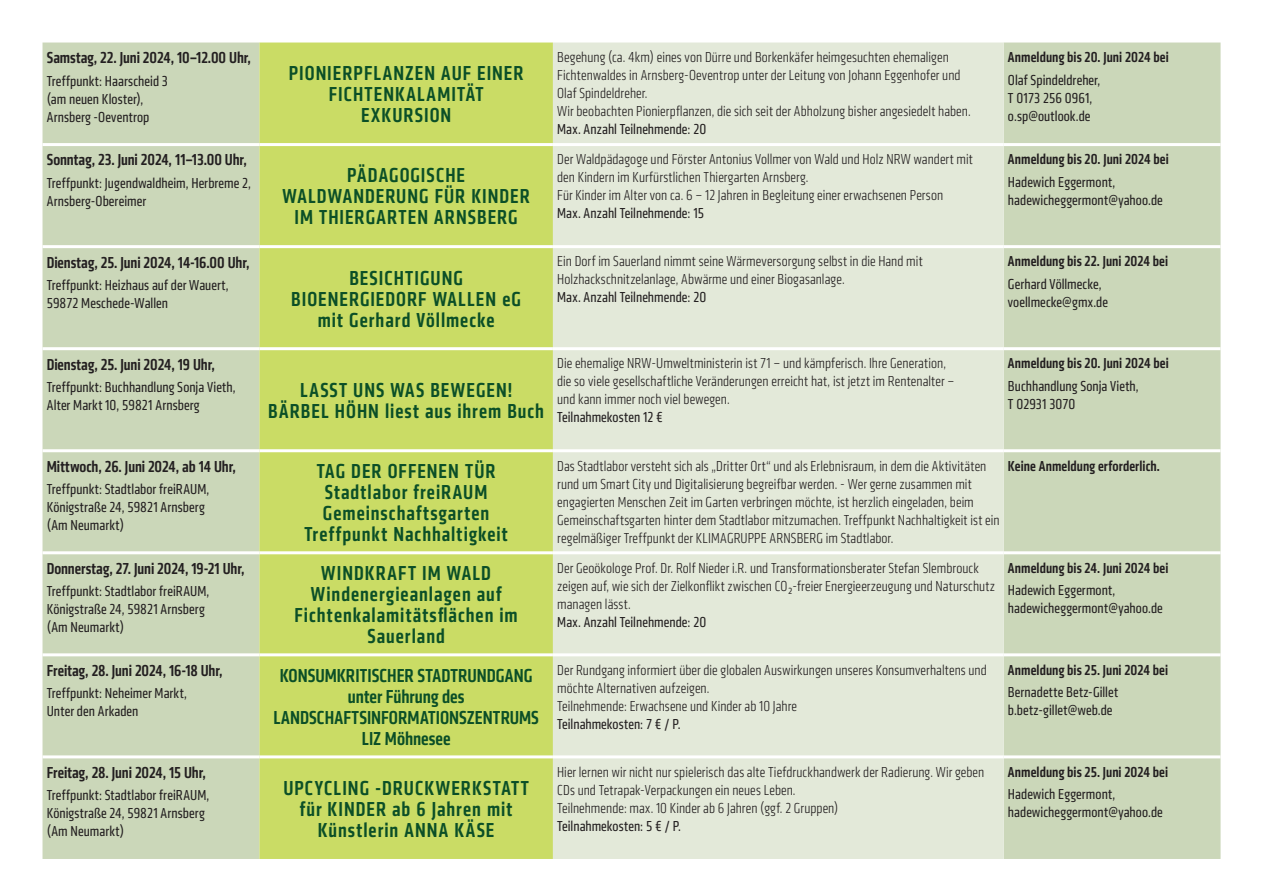
<style>
.page{position:relative;width:1263px;height:893px;background:#fff}
.page>*{position:absolute;margin:0;border:0;box-sizing:border-box;transform-origin:0 0}
.t1{font:500 condensed 21px/21px "Klavika";letter-spacing:.05em;color:#0b4f27;text-align:center}
.t2{font:500 condensed 19.5px/21px "Klavika";color:#0b4f27;text-align:center}
.t3{font:500 condensed 16.5px "Klavika";letter-spacing:-.005em;color:#231f20}
.t4{font:300 condensed 15px/18px "Klavika";letter-spacing:.005em;color:#231f20}
.t5{font:condensed 15px/18px "Klavika";letter-spacing:.005em;color:#231f20}
.t6{font:500 condensed 15px "Klavika";letter-spacing:.005em;color:#231f20}
</style>
<div class="page">
<div style="left:43px;top:43px;width:1177px;height:816px;background:#cbd7b9"></div>
<div style="left:259px;top:43px;width:294px;height:816px;background:#cadc65"></div>
<div style="left:553px;top:43px;width:451px;height:816px;background:#e3e9d9"></div>
<hr style="left:43px;top:143px;width:216px;height:3px;background:#fff">
<hr style="left:259px;top:143px;width:294px;height:3px;background:#fff">
<hr style="left:553px;top:143px;width:451px;height:3px;background:#fff">
<hr style="left:1004px;top:143px;width:216px;height:3px;background:#fff">
<hr style="left:43px;top:245px;width:216px;height:3px;background:#fff">
<hr style="left:259px;top:245px;width:294px;height:3px;background:#fff">
<hr style="left:553px;top:245px;width:451px;height:3px;background:#fff">
<hr style="left:1004px;top:245px;width:216px;height:3px;background:#fff">
<hr style="left:43px;top:347px;width:216px;height:3px;background:#fff">
<hr style="left:259px;top:347px;width:294px;height:3px;background:#fff">
<hr style="left:553px;top:347px;width:451px;height:3px;background:#fff">
<hr style="left:1004px;top:347px;width:216px;height:3px;background:#fff">
<hr style="left:43px;top:449px;width:216px;height:3px;background:#fff">
<hr style="left:259px;top:449px;width:294px;height:3px;background:#fff">
<hr style="left:553px;top:449px;width:451px;height:3px;background:#fff">
<hr style="left:1004px;top:449px;width:216px;height:3px;background:#fff">
<hr style="left:43px;top:551px;width:216px;height:3px;background:#fff">
<hr style="left:259px;top:551px;width:294px;height:3px;background:#fff">
<hr style="left:553px;top:551px;width:451px;height:3px;background:#fff">
<hr style="left:1004px;top:551px;width:216px;height:3px;background:#fff">
<hr style="left:43px;top:653px;width:216px;height:3px;background:#fff">
<hr style="left:259px;top:653px;width:294px;height:3px;background:#fff">
<hr style="left:553px;top:653px;width:451px;height:3px;background:#fff">
<hr style="left:1004px;top:653px;width:216px;height:3px;background:#fff">
<hr style="left:43px;top:755px;width:216px;height:3px;background:#fff">
<hr style="left:259px;top:755px;width:294px;height:3px;background:#fff">
<hr style="left:553px;top:755px;width:451px;height:3px;background:#fff">
<hr style="left:1004px;top:755px;width:216px;height:3px;background:#fff">
<p class="t3" style="left:47px;top:48px;width:206px">Samstag, 22. Juni 2024, 10–12.00 Uhr,</p>
<p class="t5" style="left:47px;top:72px;width:123px">Treffpunkt: Haarscheid 3 (am neuen Kloster),<br>Arnsberg -Oeventrop</p>
<h1 class="t1" style="left:289px;top:63px;width:236px">PIONIERPFLANZEN AUF EINER<br>FICHTENKALAMITÄT<br>EXKURSION</h1>
<p class="t4" style="left:557px;top:49px;width:415px">Begehung (ca. 4km) eines von Dürre und Borkenkäfer heimgesuchten ehemaligen Fichtenwaldes in Arnsberg-Oeventrop unter der Leitung von Johann Eggenhofer und Olaf Spindeldreher.<br>Wir beobachten Pionierpflanzen, die sich seit der Abholzung bisher angesiedelt haben.</p>
<p class="t5" style="left:557px;top:120px;width:151px">Max. Anzahl Teilnehmende: 20</p>
<p class="t3" style="left:47px;top:150px;width:202px">Sonntag, 23. Juni 2024, 11–13.00 Uhr,</p>
<p class="t5" style="left:47px;top:174px;width:206px">Treffpunkt: Jugendwaldheim, Herbreme 2,<br>Arnsberg-Obereimer</p>
<h1 class="t1" style="left:283px;top:165px;width:249px">PÄDAGOGISCHE<br>WALDWANDERUNG FÜR KINDER<br>IM THIERGARTEN ARNSBERG</h1>
<p class="t4" style="left:557px;top:151px;width:417px">Der Waldpädagoge und Förster Antonius Vollmer von Wald und Holz NRW wandert mit den Kindern im Kurfürstlichen Thiergarten Arnsberg.<br>Für Kinder im Alter von ca. 6 – 12 Jahren in Begleitung einer erwachsenen Person</p>
<p class="t5" style="left:557px;top:204px;width:148px">Max. Anzahl Teilnehmende: 15</p>
<p class="t3" style="left:47px;top:252px;width:204px">Dienstag, 25. Juni 2024, 14-16.00 Uhr,</p>
<p class="t5" style="left:47px;top:276px;width:183px">Treffpunkt: Heizhaus auf der Wauert,<br>59872 Meschede-Wallen</p>
<h1 class="t1" style="left:291px;top:267px;width:231px">BESICHTIGUNG<br>BIOENERGIEDORF WALLEN eG mit Gerhard Völlmecke</h1>
<p class="t3" style="left:47px;top:354px;width:170px">Dienstag, 25. Juni 2024, 19 Uhr,</p>
<p class="t5" style="left:47px;top:378px;width:190px">Treffpunkt: Buchhandlung Sonja Vieth,<br>Alter Markt 10, 59821 Arnsberg</p>
<h1 class="t1" style="left:268px;top:380px;width:277px">LASST UNS WAS BEWEGEN!<br>BÄRBEL HÖHN liest aus ihrem Buch</h1>
<p class="t4" style="left:557px;top:253px;width:367px">Ein Dorf im Sauerland nimmt seine Wärmeversorgung selbst in die Hand mit<br>Holzhackschnitzelanlage, Abwärme und einer Biogasanlage.</p>
<p class="t5" style="left:557px;top:289px;width:151px">Max. Anzahl Teilnehmende: 20</p>
<p class="t4" style="left:557px;top:355px;width:399px">Die ehemalige NRW-Umweltministerin ist 71 – und kämpferisch. Ihre Generation, die so viele gesellschaftliche Veränderungen erreicht hat, ist jetzt im Rentenalter – und kann immer noch viel bewegen.</p>
<p class="t5" style="left:557px;top:409px;width:107px">Teilnahmekosten 12 €</p>
<p class="t6" style="left:1008px;top:48px;width:162px">Anmeldung bis 20. Juni 2024 bei</p>
<p class="t5" style="left:1008px;top:71px;width:94px">Olaf Spindeldreher,<br>T 0173 256 0961, o.sp@outlook.de</p>
<p class="t6" style="left:1008px;top:150px;width:162px">Anmeldung bis 20. Juni 2024 bei</p>
<p class="t5" style="left:1008px;top:173px;width:156px">Hadewich Eggermont, hadewicheggermont@yahoo.de</p>
<p class="t6" style="left:1008px;top:252px;width:162px">Anmeldung bis 22. Juni 2024 bei</p>
<p class="t5" style="left:1008px;top:275px;width:102px">Gerhard Völlmecke, voellmecke@gmx.de</p>
<p class="t6" style="left:1008px;top:354px;width:162px">Anmeldung bis 20. Juni 2024 bei</p>
<p class="t5" style="left:1008px;top:377px;width:132px">Buchhandlung Sonja Vieth,<br>T 02931 3070</p>
<p class="t3" style="left:47px;top:456px;width:191px">Mittwoch, 26. Juni 2024, ab 14 Uhr,</p>
<p class="t5" style="left:47px;top:480px;width:164px">Treffpunkt: Stadtlabor freiRAUM,<br>Königstraße 24, 59821 Arnsberg (Am Neumarkt)</p>
<p class="t3" style="left:47px;top:558px;width:199px">Donnerstag, 27. Juni 2024, 19-21 Uhr,</p>
<p class="t5" style="left:47px;top:582px;width:164px">Treffpunkt: Stadtlabor freiRAUM,<br>Königstraße 24, 59821 Arnsberg (Am Neumarkt)</p>
<p class="t3" style="left:47px;top:660px;width:177px">Freitag, 28. Juni 2024, 16-18 Uhr,</p>
<p class="t5" style="left:47px;top:684px;width:142px">Treffpunkt: Neheimer Markt,<br>Unter den Arkaden</p>
<h1 class="t1" style="left:304px;top:461px;width:205px">TAG DER OFFENEN TÜR<br>Stadtlabor freiRAUM<br>Gemeinschaftsgarten<br>Treffpunkt Nachhaltigkeit</h1>
<p class="t4" style="left:557px;top:457px;width:444px">Das Stadtlabor versteht sich als „Dritter Ort“ und als Erlebnisraum, in dem die Aktivitäten rund um Smart City und Digitalisierung begreifbar werden. - Wer gerne zusammen mit engagierten Menschen Zeit im Garten verbringen möchte, ist herzlich eingeladen, beim Gemeinschaftsgarten hinter dem Stadtlabor mitzumachen. Treffpunkt Nachhaltigkeit ist ein regelmäßiger Treffpunkt der KLIMAGRUPPE ARNSBERG im Stadtlabor.</p>
<p class="t6" style="left:1008px;top:456px;width:153px">Keine Anmeldung erforderlich.</p>
<h1 class="t1" style="left:295px;top:563px;width:225px">WINDKRAFT IM WALD<br>Windenergieanlagen auf<br>Fichtenkalamitätsflächen im<br>Sauerland</h1>
<p class="t4" style="left:557px;top:559px;width:439px">Der Geoökologe Prof. Dr. Rolf Nieder i.R. und Transformationsberater Stefan Slembrouck zeigen auf, wie sich der Zielkonflikt zwischen CO -freier Energieerzeugung und Naturschutz</p>
<p class="t4" style="left:787px;top:586px;width:7px">²</p>
<p class="t4" style="left:557px;top:595px;width:75px">managen lässt.</p>
<p class="t5" style="left:557px;top:613px;width:151px">Max. Anzahl Teilnehmende: 20</p>
<h2 class="t2" style="left:273px;top:665px;width:267px">KONSUMKRITISCHER STADTRUNDGANG unter Führung des<br>LANDSCHAFTSINFORMATIONSZENTRUMS<br>LIZ Möhnesee</h2>
<p class="t4" style="left:557px;top:661px;width:431px">Der Rundgang informiert über die globalen Auswirkungen unseres Konsumverhaltens und möchte Alternativen aufzeigen.<br>Teilnehmende: Erwachsene und Kinder ab 10 Jahre</p>
<p class="t5" style="left:557px;top:715px;width:125px">Teilnahmekosten: 7 € / P.</p>
<p class="t6" style="left:1008px;top:558px;width:162px">Anmeldung bis 24. Juni 2024 bei</p>
<p class="t5" style="left:1008px;top:581px;width:156px">Hadewich Eggermont, hadewicheggermont@yahoo.de</p>
<p class="t6" style="left:1008px;top:660px;width:162px">Anmeldung bis 25. Juni 2024 bei</p>
<p class="t5" style="left:1008px;top:683px;width:112px">Bernadette Betz-Gillet b.betz-gillet@web.de</p>
<p class="t3" style="left:47px;top:762px;width:161px">Freitag, 28. Juni 2024, 15 Uhr,</p>
<p class="t5" style="left:47px;top:786px;width:164px">Treffpunkt: Stadtlabor freiRAUM,<br>Königstraße 24, 59821 Arnsberg (Am Neumarkt)</p>
<h1 class="t1" style="left:283px;top:777px;width:247px">UPCYCLING -DRUCKWERKSTATT für KINDER ab 6 Jahren mit<br>Künstlerin ANNA KÄSE</h1>
<p class="t4" style="left:557px;top:763px;width:429px">Hier lernen wir nicht nur spielerisch das alte Tiefdruckhandwerk der Radierung. Wir geben<br>CDs und Tetrapak-Verpackungen ein neues Leben.<br>Teilnehmende: max. 10 Kinder ab 6 Jahren (ggf. 2 Gruppen)</p>
<p class="t5" style="left:557px;top:817px;width:125px">Teilnahmekosten: 5 € / P.</p>
<p class="t6" style="left:1008px;top:762px;width:162px">Anmeldung bis 25. Juni 2024 bei</p>
<p class="t5" style="left:1008px;top:785px;width:156px">Hadewich Eggermont, hadewicheggermont@yahoo.de</p>
</div>
